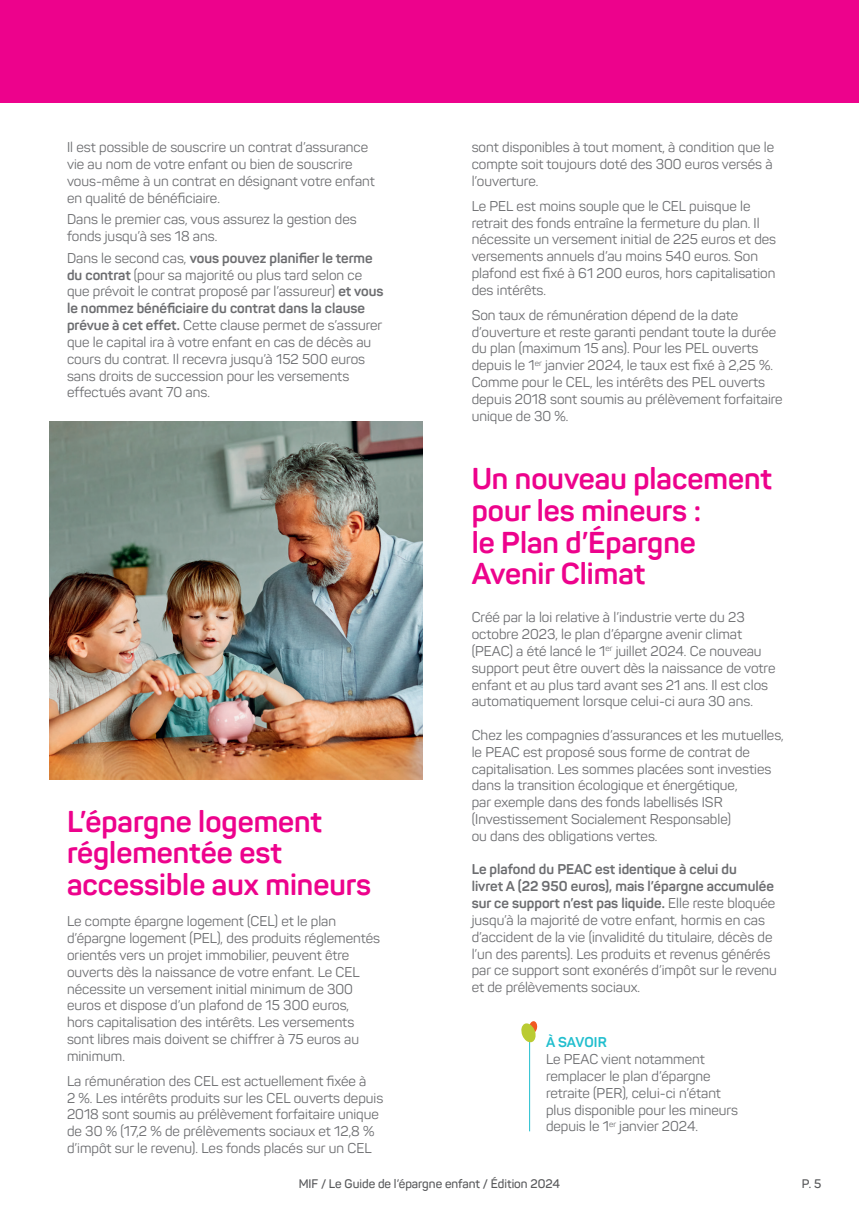
<style>
.page{position:relative;width:859px;height:1216px;background:#fff}
.page>*{position:absolute;margin:0;border:0;box-sizing:border-box;transform-origin:0 0}
.t1{font:700 29.75px/31.5px "Panton";color:#ed028c}
.t2{font:14px/16.8px "Panton";color:#6c6d70}
.t3{font:700 14px "Panton";letter-spacing:-.005em;color:#21bece}
.t4{font:600 12.25px "Panton";color:#57585a}
.s1{font-weight:700}
</style>
<div class="page">
<div style="left:0;top:0;width:858px;height:102px;background:#ed028c"></div>
<img style="left:50px;top:422px;width:372px;height:357px">
<hr style="left:529px;top:1034px;width:1px;height:97px;background:#21bece">
<svg style="left:521px;top:1021px;width:16px;height:21px"></svg>
<p class="t2" style="left:67px;top:139px;width:309px">Il est possible de souscrire un contrat d’assurance vie au nom de votre enfant ou bien de souscrire vous-même à un contrat en désignant votre enfant en qualité de bénéficiaire.</p>
<p class="t2" style="left:67px;top:211px;width:291px">Dans le premier cas, vous assurez la gestion des fonds jusqu’à ses 18 ans.</p>
<p class="t2" style="left:67px;top:249px;width:318px">Dans le second cas, <span class="s1">vous pouvez planifier le terme du contrat</span> (pour sa majorité ou plus tard selon ce que prévoit le contrat proposé par l’assureur) <span class="s1">et vous le nommez bénéficiaire du contrat dans la clause prévue à cet effet.</span> Cette clause permet de s’assurer que le capital ira à votre enfant en cas de décès au cours du contrat. Il recevra jusqu’à 152 500 euros sans droits de succession pour les versements effectués avant 70 ans.</p>
<h1 class="t1" style="left:67px;top:805px;width:305px">L’épargne logement réglementée est accessible aux mineurs</h1>
<p class="t2" style="left:67px;top:912px;width:314px">Le compte épargne logement (CEL) et le plan d’épargne logement (PEL), des produits réglementés orientés vers un projet immobilier, peuvent être ouverts dès la naissance de votre enfant. Le CEL nécessite un versement initial minimum de 300 euros et dispose d’un plafond de 15 300 euros,<br>hors capitalisation des intérêts. Les versements sont libres mais doivent se chiffrer à 75 euros au minimum.</p>
<p class="t2" style="left:67px;top:1072px;width:318px">La rémunération des CEL est actuellement fixée à<br>2 %. Les intérêts produits sur les CEL ouverts depuis 2018 sont soumis au prélèvement forfaitaire unique de 30 % (17,2 % de prélèvements sociaux et 12,8 % d’impôt sur le revenu). Les fonds placés sur un CEL</p>
<p class="t2" style="left:471px;top:139px;width:304px;text-align:justify">sont disponibles à tout moment, à condition que le compte soit toujours doté des 300 euros versés à l’ouverture.</p>
<p class="t2" style="left:471px;top:197px;width:306px">Le PEL est moins souple que le CEL puisque le retrait des fonds entraîne la fermeture du plan. Il nécessite un versement initial de 225 euros et des versements annuels d’au moins 540 euros. Son plafond est fixé à 61 200 euros, hors capitalisation des intérêts.</p>
<p class="t2" style="left:471px;top:306px;width:312px">Son taux de rémunération dépend de la date d’ouverture et reste garanti pendant toute la durée du plan (maximum 15 ans). Pour les PEL ouverts depuis le 1<sup>er</sup> janvier 2024, le taux est fixé à 2,25 %.<br>Comme pour le CEL, les intérêts des PEL ouverts depuis 2018 sont soumis au prélèvement forfaitaire unique de 30 %.</p>
<h1 class="t1" style="left:471px;top:463px;width:301px">Un nouveau placement pour les mineurs :<br>le Plan d’Épargne<br>Avenir Climat</h1>
<p class="t2" style="left:471px;top:609px;width:305px">Créé par la loi relative à l’industrie verte du 23 octobre 2023, le plan d’épargne avenir climat (PEAC) a été lancé le 1<sup>er</sup> juillet 2024. Ce nouveau support peut être ouvert dès la naissance de votre enfant et au plus tard avant ses 21 ans. Il est clos automatiquement lorsque celui-ci aura 30 ans.</p>
<p class="t2" style="left:471px;top:726px;width:313px">Chez les compagnies d’assurances et les mutuelles, le PEAC est proposé sous forme de contrat de capitalisation. Les sommes placées sont investies dans la transition écologique et énergétique,<br>par exemple dans des fonds labellisés ISR (Investissement Socialement Responsable)<br>ou dans des obligations vertes.</p>
<p class="t2" style="left:471px;top:861px;width:306px"><span class="s1">Le plafond du PEAC est identique à celui du<br>livret A (22 950 euros), mais l’épargne accumulée sur ce support n’est pas liquide.</span> Elle reste bloquée jusqu’à la majorité de votre enfant, hormis en cas d’accident de la vie (invalidité du titulaire, décès de l’un des parents). Les produits et revenus générés par ce support sont exonérés d’impôt sur le revenu et de prélèvements sociaux.</p>
<p class="t3" style="left:546px;top:1033px;width:62px">À SAVOIR</p>
<p class="t2" style="left:545px;top:1050px;width:193px">Le PEAC vient notamment remplacer le plan d’épargne retraite (PER), celui-ci n’étant plus disponible pour les mineurs depuis le 1<sup>er</sup> janvier 2024.</p>
<p class="t4" style="left:298px;top:1175px;width:263px">MIF / Le Guide de l’épargne enfant / Édition 2024</p>
<p class="t4" style="left:801px;top:1175px;width:21px">P. 5</p>
</div>
